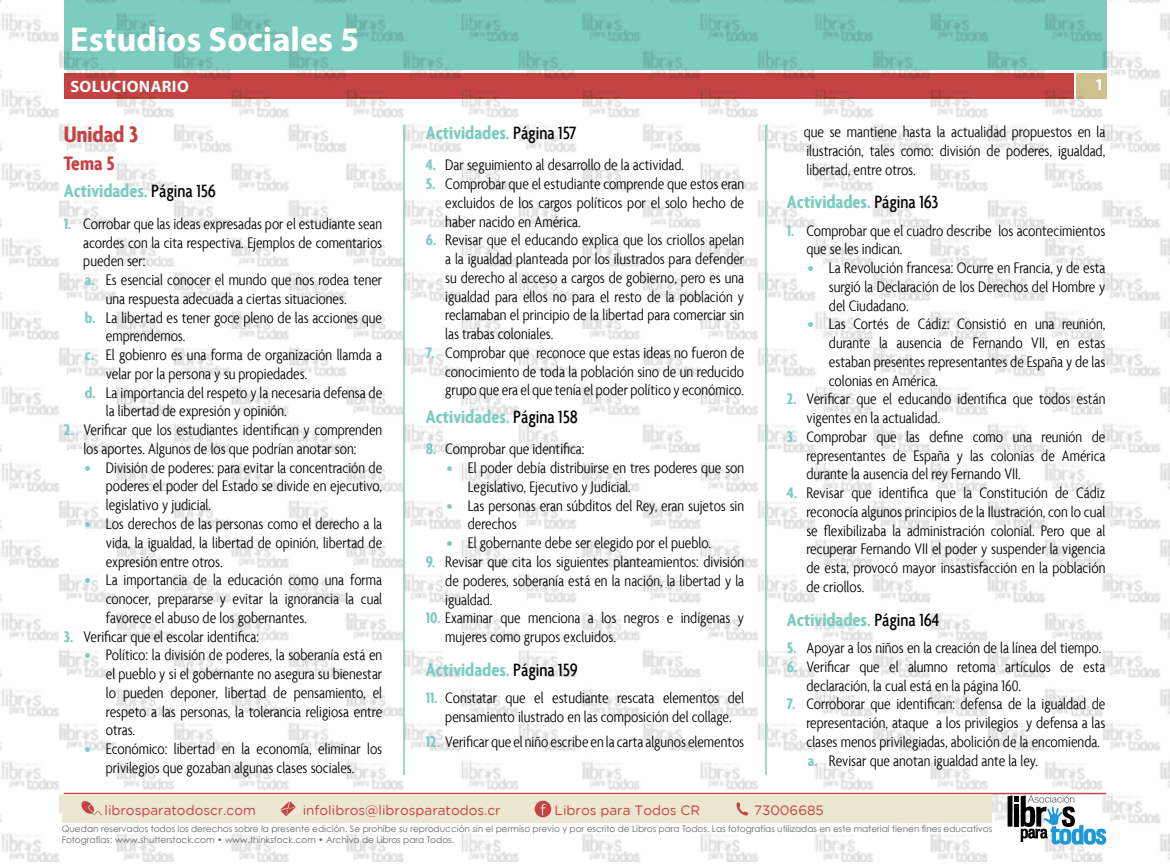
<style>
.page{position:relative;width:1170px;height:868px;background:#fff}
.page>*{position:absolute;margin:0;border:0;box-sizing:border-box;transform-origin:0 0}
.t1{font:700 34.5px "Myriad Pro";color:#fff}
.t2{font:700 condensed 24px "Agenda";color:#c44242}
.t3{font:700 condensed 21px "Agenda";color:#c44242}
.t4{font:700 condensed 19.5px "Agenda";color:#7cccbf}
.t5{font:300 condensed 16.5px/18.8px "Agenda";color:#000;text-align:justify}
.t6{font:700 16.5px "Myriad Pro";letter-spacing:.02em;color:#fff}
.t7{font:13.5px "Gotham Rounded";color:#c44242}
.t8{font:9px/10.8px "Century Gothic";color:#62686a}
.s1{font-weight:500;font-size:19.2px;color:#000}
.s2{font-weight:700;color:#7cccbf}
</style>
<div class="page">
<img style="left:0;top:0;width:1169px;height:861px">
<div style="left:62px;top:794px;width:930px;height:28px;background:#ede7d1"></div>
<svg style="left:81px;top:801px;width:21px;height:14px"></svg>
<svg style="left:280px;top:801px;width:15px;height:15px"></svg>
<svg style="left:736px;top:802px;width:12px;height:13px"></svg>
<svg style="left:534px;top:800px;width:17px;height:17px"></svg>
<svg style="left:1007px;top:795px;width:99px;height:49px"></svg>
<hr style="left:765px;top:125px;width:1px;height:650px;background:#7cccbf">
<hr style="left:403px;top:125px;width:2px;height:650px;background:#7cccbf">
<h1 class="t1" style="left:70px;top:16px;width:291px">Estudios Sociales 5</h1>
<p class="t6" style="left:70px;top:76px;width:120px">Solucionario</p>
<p class="t6" style="left:1094px;top:74px;width:11px">1</p>
<h2 class="t2" style="left:64px;top:120px;width:76px">Unidad 3</h2>
<p class="t3" style="left:64px;top:150px;width:52px">Tema 5</p>
<p class="t4" style="left:64px;top:180px;width:154px">Actividades. <span class="s1">Página 156</span></p>
<p class="t5" style="left:64px;top:214px;width:320px"><span class="s2">1.</span> Corrobar que las ideas expresadas por el estudiante sean</p>
<p class="t5" style="left:83px;top:233px;width:300px">acordes con la cita respectiva. Ejemplos de comentarios</p>
<p class="t5" style="left:83px;top:252px;width:64px">pueden ser:</p>
<p class="t5" style="left:85px;top:271px;width:299px"><span class="s2">a.</span> Es esencial conocer el mundo que nos rodea tener</p>
<p class="t5" style="left:106px;top:289px;width:242px">una respuesta adecuada a ciertas situaciones.</p>
<p class="t5" style="left:85px;top:308px;width:299px"><span class="s2">b.</span> La libertad es tener goce pleno de las acciones que</p>
<p class="t5" style="left:106px;top:327px;width:81px">emprendemos.</p>
<p class="t5" style="left:85px;top:346px;width:299px"><span class="s2">c.</span> El gobienro es una forma de organización llamda a</p>
<p class="t5" style="left:106px;top:364px;width:203px">velar por la persona y su propiedades.</p>
<p class="t5" style="left:85px;top:383px;width:299px"><span class="s2">d.</span> La importancia del respeto y la necesaria defensa de</p>
<p class="t5" style="left:106px;top:402px;width:182px">la libertad de expresión y opinión.</p>
<p class="t5" style="left:64px;top:421px;width:320px;text-align:center"><span class="s2">2.</span> Verificar que los estudiantes identifican y comprenden los aportes. Algunos de los que podrían anotar son:</p>
<p class="t5" style="left:106px;top:458px;width:278px;text-indent:-21px"><span class="s2">•</span> División de poderes: para evitar la concentración de poderes el poder del Estado se divide en ejecutivo, legislativo y judicial.</p>
<p class="t5" style="left:106px;top:514px;width:278px;text-indent:-21px"><span class="s2">•</span> Los derechos de las personas como el derecho a la vida, la igualdad, la libertad de opinión, libertad de expresión entre otros.</p>
<p class="t5" style="left:106px;top:571px;width:278px;text-indent:-21px"><span class="s2">•</span> La importancia de la educación como una forma conocer, prepararse y evitar la ignorancia la cual favorece el abuso de los gobernantes.</p>
<p class="t5" style="left:64px;top:627px;width:197px"><span class="s2">3.</span> Verificar que el escolar identifica:</p>
<p class="t5" style="left:106px;top:646px;width:278px;text-indent:-21px"><span class="s2">•</span> Político: la división de poderes, la soberanía está en el pueblo y si el gobernante no asegura su bienestar lo pueden deponer, libertad de pensamiento, el respeto a las personas, la tolerancia religiosa entre otras.</p>
<p class="t5" style="left:85px;top:739px;width:299px;text-align:center"><span class="s2">•</span> Económico: libertad en la economía, eliminar los privilegios que gozaban algunas clases sociales.</p>
<p class="t4" style="left:426px;top:121px;width:152px">Actividades. <span class="s1">Página 157</span></p>
<p class="t5" style="left:426px;top:156px;width:260px"><span class="s2">4.</span> Dar seguimiento al desarrollo de la actividad.</p>
<p class="t5" style="left:445px;top:175px;width:300px;text-indent:-20px"><span class="s2">5.</span> Comprobar que el estudiante comprende que estos eran excluidos de los cargos políticos por el solo hecho de haber nacido en América.</p>
<p class="t5" style="left:445px;top:231px;width:300px;text-indent:-20px"><span class="s2">6.</span> Revisar que el educando explica que los criollos apelan a la igualdad planteada por los ilustrados para defender su derecho al acceso a cargos de gobierno, pero es una igualdad para ellos no para el resto de la población y reclamaban el principio de la libertad para comerciar sin las trabas coloniales.</p>
<p class="t5" style="left:445px;top:343px;width:300px;text-indent:-20px"><span class="s2">7.</span> Comprobar que reconoce que estas ideas no fueron de conocimiento de toda la población sino de un reducido grupo que era el que tenía el poder político y económico.</p>
<p class="t4" style="left:426px;top:405px;width:154px">Actividades. <span class="s1">Página 158</span></p>
<p class="t5" style="left:426px;top:440px;width:160px"><span class="s2">8.</span> Comprobar que identifica:</p>
<p class="t5" style="left:468px;top:459px;width:278px;text-indent:-21px"><span class="s2">•</span> El poder debía distribuirse en tres poderes que son<br>Legislativo, Ejecutivo y Judicial.</p>
<p class="t5" style="left:468px;top:496px;width:278px;text-indent:-21px"><span class="s2">•</span> Las personas eran súbditos del Rey, eran sujetos sin derechos</p>
<p class="t5" style="left:447px;top:534px;width:266px"><span class="s2">•</span> El gobernante debe ser elegido por el pueblo.</p>
<p class="t5" style="left:445px;top:552px;width:300px;text-indent:-20px"><span class="s2">9.</span> Revisar que cita los siguientes planteamientos: división de poderes, soberanía está en la nación, la libertad y la igualdad.</p>
<p class="t5" style="left:445px;top:609px;width:300px;text-indent:-20px"><span class="s2">10.</span> Examinar que menciona a los negros e indígenas y mujeres como grupos excluidos.</p>
<p class="t4" style="left:426px;top:658px;width:153px">Actividades. <span class="s1">Página 159</span></p>
<p class="t5" style="left:426px;top:688px;width:320px;text-align:center"><span class="s2">11.</span> Constatar que el estudiante rescata elementos del pensamiento ilustrado en las composición del collage.</p>
<p class="t5" style="left:426px;top:732px;width:320px"><span class="s2">12.</span> Verificar que el niño escribe en la carta algunos elementos</p>
<p class="t5" style="left:803px;top:123px;width:303px">que se mantiene hasta la actualidad propuestos en la ilustración, tales como: división de poderes, igualdad, libertad, entre otros.</p>
<p class="t4" style="left:786px;top:190px;width:153px">Actividades. <span class="s1">Página 163</span></p>
<p class="t5" style="left:806px;top:221px;width:300px;text-indent:-20px"><span class="s2">1.</span> Comprobar que el cuadro describe los acontecimientos que se les indican.</p>
<p class="t5" style="left:828px;top:259px;width:278px;text-indent:-21px"><span class="s2">•</span> La Revolución francesa: Ocurre en Francia, y de esta surgió la Declaración de los Derechos del Hombre y del Ciudadano.</p>
<p class="t5" style="left:828px;top:315px;width:278px;text-indent:-21px"><span class="s2">•</span> Las Cortés de Cádiz: Consistió en una reunión, durante la ausencia de Fernando VII, en estas estaban presentes representantes de España y de las colonias en América.</p>
<p class="t5" style="left:806px;top:390px;width:300px;text-indent:-20px"><span class="s2">2.</span> Verificar que el educando identifica que todos están vigentes en la actualidad.</p>
<p class="t5" style="left:806px;top:427px;width:300px;text-indent:-20px"><span class="s2">3.</span> Comprobar que las define como una reunión de representantes de España y las colonias de América durante la ausencia del rey Fernando VII.</p>
<p class="t5" style="left:806px;top:484px;width:300px;text-indent:-20px"><span class="s2">4.</span> Revisar que identifica que la Constitución de Cádiz reconocía algunos principios de la Ilustración, con lo cual se flexibilizaba la administración colonial. Pero que al recuperar Fernando VII el poder y suspender la vigencia de esta, provocó mayor insastisfacción en la población de criollos.</p>
<p class="t4" style="left:786px;top:608px;width:154px">Actividades. <span class="s1">Página 164</span></p>
<p class="t5" style="left:786px;top:638px;width:316px"><span class="s2">5.</span> Apoyar a los niños en la creación de la línea del tiempo.</p>
<p class="t5" style="left:806px;top:657px;width:300px;text-indent:-20px"><span class="s2">6.</span> Verificar que el alumno retoma artículos de esta declaración, la cual está en la página 160.</p>
<p class="t5" style="left:806px;top:695px;width:300px;text-align:left;text-indent:-20px"><span class="s2">7.</span> Corroborar que identifican: defensa de la igualdad de representación, ataque a los privilegios y defensa a las clases menos privilegiadas, abolición de la encomienda. <span class="s2">a.</span> Revisar que anotan igualdad ante la ley.</p>
<p class="t7" style="left:104px;top:802px;width:153px">librosparatodoscr.com</p>
<p class="t7" style="left:303px;top:802px;width:199px">infolibros@librosparatodos.cr</p>
<p class="t7" style="left:554px;top:802px;width:147px">Libros para Todos CR</p>
<p class="t7" style="left:754px;top:802px;width:71px">73006685</p>
<p class="t8" style="left:62px;top:823px;width:932px">Quedan reservados todos los derechos sobre la presente edición. Se prohíbe su reproducción sin el permiso previo y por escrito de Libros para Todos. Las fotografías utilizadas en este material tienen fines educativos<br>Fotografías: www.shutterstock.com • www.thinkstock.com • Archivo de Libros para Todos.</p>
</div>
